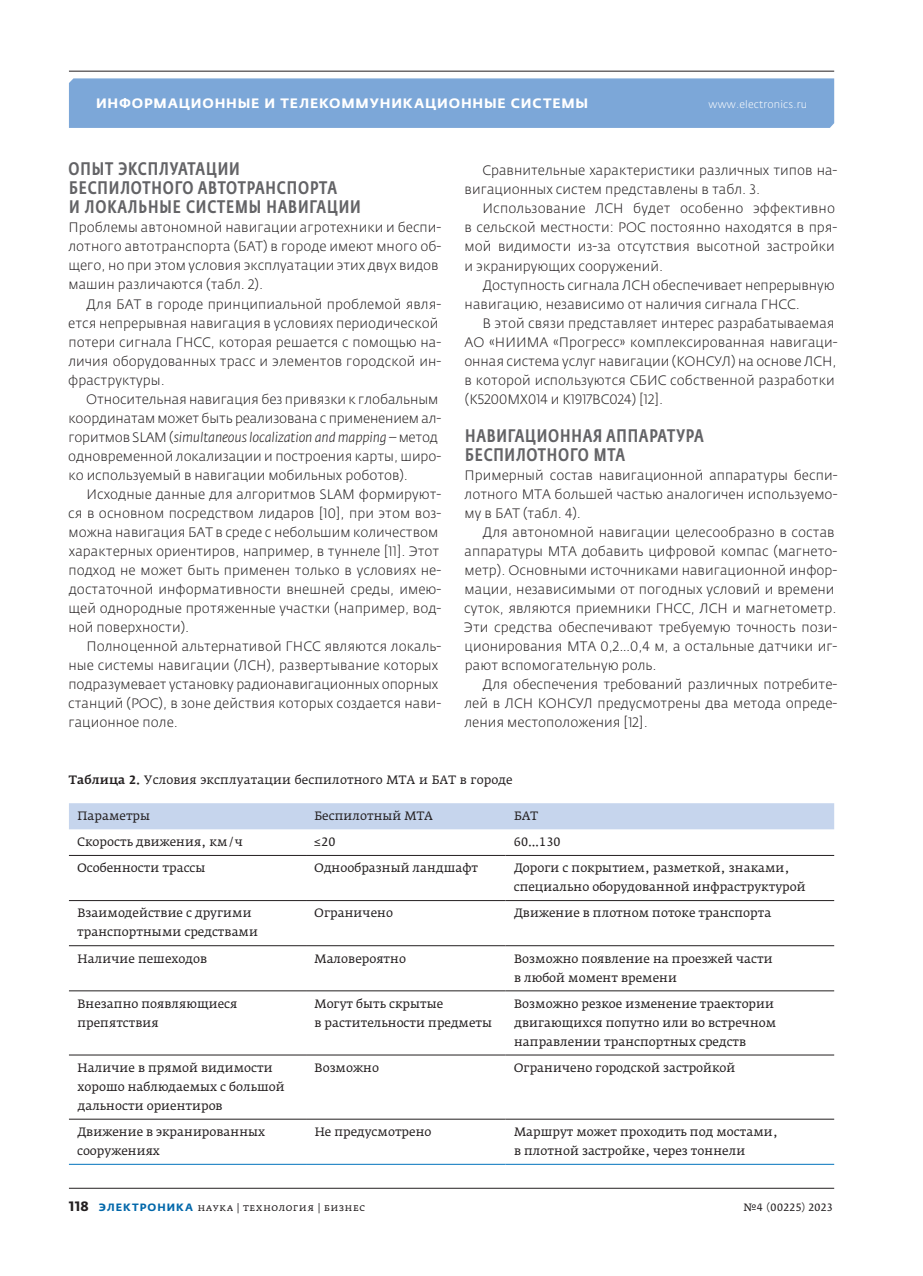
<style>
.page{position:relative;width:923px;height:1276px;background:#fff}
.page>*{position:absolute;margin:0;border:0;box-sizing:border-box;transform-origin:0 0}
.t1{font:500 18px/19px "Fedra Sans Cond Pro";letter-spacing:.05em;color:#636366}
.t2{font:300 13.5px/19px "Fedra Sans Pro";letter-spacing:.005em;color:#231f20}
.t3{font:700 13.5px "Fedra Sans Alt Pro";letter-spacing:.06em;color:#fff}
.t4{font:12px/19px "Fedra Serif A Pro";color:#231f20}
.t5{font:10.5px "Fedra Serif A Pro";letter-spacing:.035em;color:#231f20}
.t6{font:300 10.5px "Fedra Sans Pro";letter-spacing:.015em;color:#fff}
.s1{font-style:italic}
.s2{font-weight:500}
.s3{font-family:"Fedra Sans Pro";font-weight:700;font-size:13.5px}
.s4{font-family:"Fedra Sans Alt Pro";font-weight:700;color:#0067aa}
</style>
<div class="page">
<div style="left:69px;top:78px;width:765px;height:50px;background:#7ca7d8"></div>
<hr style="left:69px;top:71px;width:765px;height:1px;background:#231f20">
<hr style="left:69px;top:1188px;width:765px;height:1px;background:#231f20">
<div style="left:69px;top:803px;width:765px;height:26px;background:#c6d5ed"></div>
<hr style="left:69px;top:855px;width:237px;height:1px;background:#231f20">
<hr style="left:306px;top:855px;width:199px;height:1px;background:#231f20">
<hr style="left:505px;top:855px;width:329px;height:1px;background:#231f20">
<hr style="left:69px;top:900px;width:237px;height:1px;background:#231f20">
<hr style="left:306px;top:900px;width:199px;height:1px;background:#231f20">
<hr style="left:505px;top:900px;width:329px;height:1px;background:#231f20">
<hr style="left:69px;top:945px;width:237px;height:1px;background:#231f20">
<hr style="left:306px;top:945px;width:199px;height:1px;background:#231f20">
<hr style="left:505px;top:945px;width:329px;height:1px;background:#231f20">
<hr style="left:69px;top:990px;width:237px;height:1px;background:#231f20">
<hr style="left:306px;top:990px;width:199px;height:1px;background:#231f20">
<hr style="left:505px;top:990px;width:329px;height:1px;background:#231f20">
<hr style="left:69px;top:1054px;width:237px;height:1px;background:#231f20">
<hr style="left:306px;top:1054px;width:199px;height:1px;background:#231f20">
<hr style="left:505px;top:1054px;width:329px;height:1px;background:#231f20">
<hr style="left:69px;top:1119px;width:237px;height:1px;background:#231f20">
<hr style="left:306px;top:1119px;width:199px;height:1px;background:#231f20">
<hr style="left:505px;top:1119px;width:329px;height:1px;background:#231f20">
<hr style="left:69px;top:1164px;width:237px;height:1px;background:#0072bc">
<hr style="left:306px;top:1164px;width:199px;height:1px;background:#0072bc">
<hr style="left:505px;top:1164px;width:329px;height:1px;background:#0072bc">
<p class="t3" style="left:96px;top:95px;width:494px">ИНФОРМАЦИОННЫЕ И ТЕЛЕКОММУНИКАЦИОННЫЕ СИСТЕМЫ</p>
<p class="t6" style="left:708px;top:98px;width:100px">www.electronics.ru</p>
<h1 class="t1" style="left:69px;top:160px;width:294px">ОПЫТ ЭКСПЛУАТАЦИИ<br>БЕСПИЛОТНОГО АВТОТРАНСПОРТА<br>И ЛОКАЛЬНЫЕ СИСТЕМЫ НАВИГАЦИИ</h1>
<p class="t2" style="left:68px;top:218px;width:374px">Проблемы автономной навигации агротехники и беспи&shy;лотного автотранспорта (БАТ) в городе имеют много об&shy;щего, но при этом условия эксплуатации этих двух видов машин различаются (табл. 2).</p>
<p class="t2" style="left:68px;top:294px;width:375px;text-indent:18px">Для БАТ в городе принципиальной проблемой явля&shy;ется непрерывная навигация в условиях периодической потери сигнала ГНСС, которая решается с помощью на&shy;личия оборудованных трасс и элементов городской ин&shy;фраструктуры.</p>
<p class="t2" style="left:68px;top:389px;width:375px;text-indent:18px">Относительная навигация без привязки к глобальным координатам может быть реализована с применением ал&shy;горитмов SLAM (<span class="s1">simultaneous localization and mapping</span> – метод одновременной локализации и построения карты, широ&shy;ко используемый в навигации мобильных роботов).</p>
<p class="t2" style="left:68px;top:484px;width:375px;text-indent:18px">Исходные данные для алгоритмов SLAM формируют&shy;ся в основном посредством лидаров [10], при этом воз&shy;можна навигация БАТ в среде с небольшим количеством характерных ориентиров, например, в туннеле [11]. Этот подход не может быть применен только в условиях не&shy;достаточной информативности внешней среды, имею&shy;щей однородные протяженные участки (например, вод&shy;ной поверхности).</p>
<p class="t2" style="left:68px;top:637px;width:375px;text-indent:18px">Полноценной альтернативой ГНСС являются локаль&shy;ные системы навигации (ЛСН), развертывание которых подразумевает установку радионавигационных опорных станций (РОС), в зоне действия которых создается нави&shy;гационное поле.</p>
<p class="t2" style="left:464px;top:161px;width:374px;text-indent:18px">Сравнительные характеристики различных типов на&shy;вигационных систем представлены в табл. 3.</p>
<p class="t2" style="left:464px;top:199px;width:374px;text-indent:18px">Использование ЛСН будет особенно эффективно в сельской местности: РОС постоянно находятся в пря&shy;мой видимости из-за отсутствия высотной застройки и экранирующих сооружений.</p>
<p class="t2" style="left:464px;top:275px;width:371px;text-indent:18px">Доступность сигнала ЛСН обеспечивает непрерывную навигацию, независимо от наличия сигнала ГНСС.</p>
<p class="t2" style="left:464px;top:313px;width:375px;text-indent:18px">В этой связи представляет интерес разрабатываемая АО «НИИМА «Прогресс» комплексированная навигаци&shy;онная система услуг навигации (КОНСУЛ) на основе ЛСН, в которой используются СБИС собственной разработки (К5200МХ014 и К1917ВС024) [12].</p>
<h1 class="t1" style="left:465px;top:426px;width:240px">НАВИГАЦИОННАЯ АППАРАТУРА<br>БЕСПИЛОТНОГО МТА</h1>
<p class="t2" style="left:464px;top:465px;width:374px;text-align:justify">Примерный состав навигационной аппаратуры беспи&shy;лотного МТА большей частью аналогичен используемо&shy;му в БАТ (табл. 4).</p>
<p class="t2" style="left:464px;top:522px;width:375px;text-indent:18px">Для автономной навигации целесообразно в состав аппаратуры МТА добавить цифровой компас (магнето&shy;метр). Основными источниками навигационной инфор&shy;мации, независимыми от погодных условий и времени суток, являются приемники ГНСС, ЛСН и магнетометр.<br>Эти средства обеспечивают требуемую точность пози&shy;ционирования МТА 0,2…0,4 м, а остальные датчики иг&shy;рают вспомогательную роль.</p>
<p class="t2" style="left:464px;top:675px;width:374px;text-align:justify;text-indent:18px">Для обеспечения требований различных потребите&shy;лей в ЛСН КОНСУЛ предусмотрены два метода опреде&shy;ления местоположения [12].</p>
<p class="t4" style="left:69px;top:770px;width:445px"><span class="s2">Таблица 2.</span> Условия эксплуатации беспилотного МТА и БАТ в городе</p>
<p class="t4" style="left:78px;top:806px;width:74px">Параметры</p>
<p class="t4" style="left:314px;top:806px;width:120px">Беспилотный МТА</p>
<p class="t4" style="left:514px;top:806px;width:26px">БАТ</p>
<p class="t4" style="left:77px;top:832px;width:167px">Скорость движения, км/ч</p>
<p class="t4" style="left:314px;top:832px;width:23px">≤20</p>
<p class="t4" style="left:514px;top:832px;width:48px">60…130</p>
<p class="t4" style="left:77px;top:858px;width:130px">Особенности трассы</p>
<p class="t4" style="left:314px;top:858px;width:165px">Однообразный ландшафт</p>
<p class="t4" style="left:514px;top:858px;width:293px">Дороги с покрытием, разметкой, знаками, специально оборудованной инфраструктурой</p>
<p class="t4" style="left:77px;top:903px;width:182px">Взаимодействие с другими транспортными средствами</p>
<p class="t4" style="left:314px;top:903px;width:80px">Ограничено</p>
<p class="t4" style="left:514px;top:903px;width:259px">Движение в плотном потоке транспорта</p>
<p class="t4" style="left:78px;top:949px;width:131px">Наличие пешеходов</p>
<p class="t4" style="left:314px;top:949px;width:93px">Маловероятно</p>
<p class="t4" style="left:514px;top:949px;width:260px">Возможно появление на проезжей части в любой момент времени</p>
<p class="t4" style="left:77px;top:994px;width:161px">Внезапно появляющиеся препятствия</p>
<p class="t4" style="left:314px;top:994px;width:179px">Могут быть скрытые<br>в растительности предметы</p>
<p class="t4" style="left:514px;top:994px;width:264px">Возможно резкое изменение траектории двигающихся попутно или во встречном направлении транспортных средств</p>
<p class="t4" style="left:77px;top:1058px;width:209px">Наличие в прямой видимости хорошо наблюдаемых с большой дальности ориентиров</p>
<p class="t4" style="left:314px;top:1058px;width:66px">Возможно</p>
<p class="t4" style="left:514px;top:1058px;width:223px">Ограничено городской застройкой</p>
<p class="t4" style="left:77px;top:1122px;width:190px">Движение в экранированных сооружениях</p>
<p class="t4" style="left:315px;top:1122px;width:118px">Не предусмотрено</p>
<p class="t4" style="left:514px;top:1122px;width:265px">Маршрут может проходить под мостами, в плотной застройке, через тоннели</p>
<p class="t5" style="left:69px;top:1200px;width:298px"><span class="s3">118</span> <span class="s4">ЭЛЕКТРОНИКА</span> наука | технология | бизнес</p>
<p class="t5" style="left:743px;top:1200px;width:90px">№4 (00225) 2023</p>
</div>
